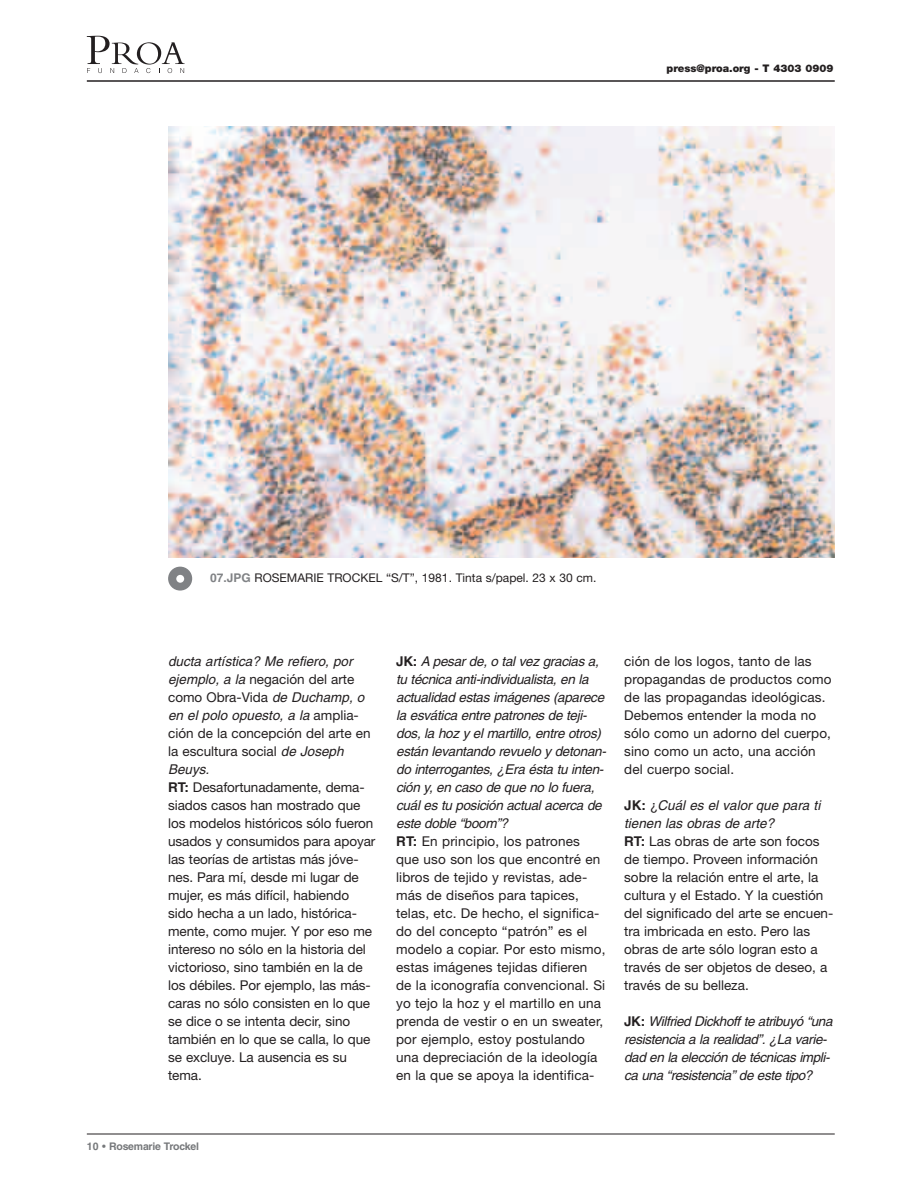
<style>
.page{position:relative;width:918px;height:1188px;background:#fff}
.page>*{position:absolute;margin:0;border:0;box-sizing:border-box;transform-origin:0 0}
.t1{font:13.5px/18px "Helvetica Neue";color:#231f20}
.t2{font:italic 13.5px/18px "Helvetica";letter-spacing:-.02em;color:#231f20}
.t3{font:italic 13.5px/18px "Helvetica";color:#231f20}
.t4{font:12px "Helvetica Neue";color:#231f20}
.t5{font:900 10.5px "Helvetica Neue";color:#231f20}
.t6{font:700 10.5px "Helvetica";letter-spacing:-.02em;color:#76787b}
.s1{font-family:"Helvetica";font-weight:700;color:#808285}
.s2{font-family:"Helvetica";font-style:italic}
.s3{font-family:"Helvetica Neue";font-style:normal}
.s4{font-family:"Helvetica";font-weight:700}
.s5{font-weight:700;font-style:normal}
.s6{font-weight:400}
</style>
<div class="page">
<svg style="left:87px;top:36px;width:98px;height:37px"></svg>
<hr style="left:87px;top:80px;width:748px;height:2px;background:#231f20">
<hr style="left:87px;top:1134px;width:748px;height:1px;background:#231f20">
<img style="left:168px;top:126px;width:667px;height:432px">
<div style="left:168px;top:567px;width:24px;height:24px;background:#808285;border-radius:50%"></div>
<div style="left:176px;top:575px;width:8px;height:8px;background:#fff;border-radius:50%"></div>
<p class="t5" style="left:667px;top:65px;width:168px">press@proa.org - T 4303 0909</p>
<p class="t4" style="left:210px;top:574px;width:388px"><span class="s1">07.JPG</span> ROSEMARIE TROCKEL “S/T”, 1981. Tinta s/papel. 23 x 30 cm.</p>
<p class="t3" style="left:168px;top:653px;width:186px">ducta artística? Me refiero, por</p>
<p class="t1" style="left:168px;top:672px;width:198px"><span class="s2">ejemplo, a la</span> negación del arte como Obra-Vida <span class="s2">de Duchamp, o</span></p>
<p class="t3" style="left:168px;top:707px;width:192px">en el polo opuesto, a la <span class="s3">amplia-</span></p>
<p class="t1" style="left:168px;top:726px;width:204px">ción de la concepción del arte en la escultura social <span class="s2">de Joseph</span></p>
<p class="t2" style="left:168px;top:761px;width:43px">Beuys.</p>
<p class="t1" style="left:168px;top:780px;width:209px"><span class="s4">RT:</span> Desafortunadamente, dema&shy;siados casos han mostrado que los modelos históricos sólo fueron usados y consumidos para apoyar las teorías de artistas más jóve&shy;nes. Para mí, desde mi lugar de mujer, es más difícil, habiendo sido hecha a un lado, histórica&shy;mente, como mujer. Y por eso me intereso no sólo en la historia del victorioso, sino también en la de los débiles. Por ejemplo, las más&shy;caras no sólo consisten en lo que se dice o se intenta decir, sino también en lo que se calla, lo que se excluye. La ausencia es su tema.</p>
<p class="t2" style="left:396px;top:653px;width:212px"><span class="s5">JK:</span> A pesar de, o tal vez gracias a, tu técnica anti-individualista, en la actualidad estas imágenes (aparece la esvática entre patrones de teji&shy;dos, la hoz y el martillo, entre otros) están levantando revuelo y detonan&shy;do interrogantes, ¿Era ésta tu inten&shy;ción y, en caso de que no lo fuera, cuál es tu posición actual acerca de este doble “boom”?</p>
<p class="t1" style="left:396px;top:834px;width:211px"><span class="s4">RT:</span> En principio, los patrones que uso son los que encontré en libros de tejido y revistas<span class="s2">,</span> ade&shy;más de diseños para tapices, telas, etc. De hecho, el significa&shy;do del concepto “patrón” es el modelo a copiar. Por esto mismo, estas imágenes tejidas difieren de la iconografía convencional. Si yo tejo la hoz y el martillo en una prenda de vestir o en un sweater, por ejemplo, estoy postulando una depreciación de la ideología en la que se apoya la identifica-</p>
<p class="t1" style="left:624px;top:654px;width:209px">ción de los logos, tanto de las propagandas de productos como de las propagandas ideológicas.<br>Debemos entender la moda no sólo como un adorno del cuerpo, sino como un acto, una acción del cuerpo social.</p>
<p class="t3" style="left:624px;top:797px;width:198px"><span class="s5">JK:</span> <span class="s3">¿</span>Cuál es el valor que para ti tienen las obras de arte?</p>
<p class="t1" style="left:624px;top:834px;width:211px"><span class="s4">RT:</span> Las obras de arte son focos de tiempo. Proveen información sobre la relación entre el arte, la cultura y el Estado. Y la cuestión del significado del arte se encuen&shy;tra imbricada en esto. Pero las obras de arte sólo logran esto a través de ser objetos de deseo, a través de su belleza.</p>
<p class="t2" style="left:624px;top:1013px;width:210px"><span class="s5">JK:</span> Wilfried Dickhoff te atribuyó “una resistencia a la realidad”. ¿La varie&shy;dad en la elección de técnicas impli&shy;ca una “resistencia” de este tipo?</p>
<p class="t6" style="left:87px;top:1142px;width:114px">10 <span class="s6">•</span> Rosemarie Trockel</p>
</div>
